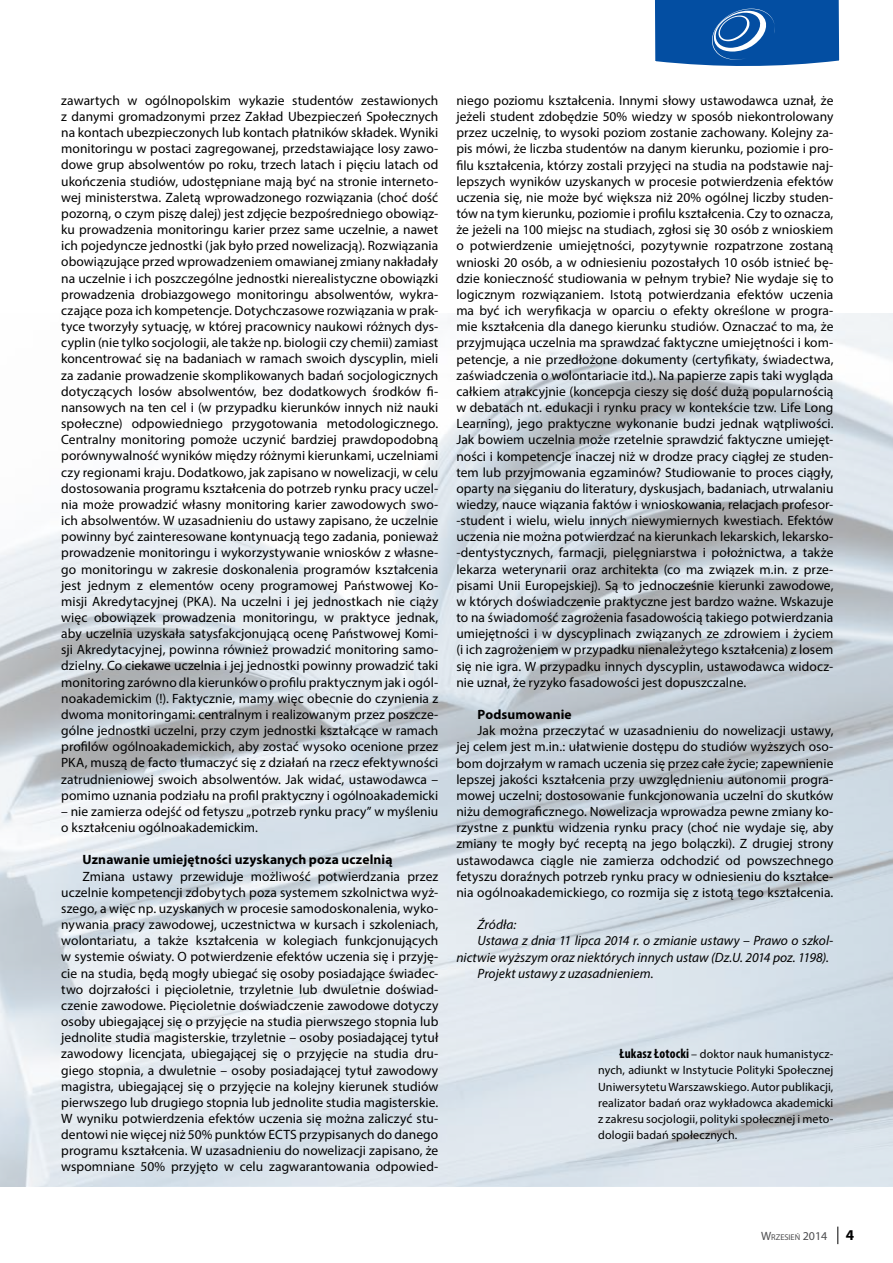
<style>
.page{position:relative;width:893px;height:1263px;background:#fff}
.page>*{position:absolute;margin:0;border:0;box-sizing:border-box;transform-origin:0 0}
.t1{font:13.5px/16.2px "Myriad Pro";letter-spacing:.005em;color:#000;text-align:justify}
.t2{font:italic 13.5px "Myriad Pro";color:#000}
.t3{font:700 13.5px "Myriad Pro";letter-spacing:.01em;color:#000}
.t4{font:12px/16.2px "Myriad Pro";letter-spacing:.01em;color:#000;text-align:justify}
.t5{font:8.4px "Myriad Pro";color:#4d4d4f}
.s1{font-weight:700;font-stretch:condensed;font-size:13.5px}
.s2{font-size:12px}
.s3{font-weight:700;font-size:15px;color:#000}
</style>
<div class="page">
<svg style="left:655px;top:0;width:185px;height:66px;background:#185ca9"></svg>
<svg style="left:837px;top:1226px;width:1px;height:18px"></svg>
<p class="t1" style="left:61px;top:92px;width:379px">zawartych w ogólnopolskim wykazie studentów zestawionych z danymi gromadzonymi przez Zakład Ubezpieczeń Społecznych na kontach ubezpieczonych lub kontach płatników składek. Wyniki monitoringu w postaci zagregowanej, przedstawiające losy zawo&shy;dowe grup absolwentów po roku, trzech latach i pięciu latach od ukończenia studiów, udostępniane mają być na stronie interneto&shy;wej ministerstwa. Zaletą wprowadzonego rozwiązania (choć dość pozorną, o czym piszę dalej) jest zdjęcie bezpośredniego obowiąz&shy;ku prowadzenia monitoringu karier przez same uczelnie, a nawet ich pojedyncze jednostki (jak było przed nowelizacją). Rozwiązania obowiązujące przed wprowadzeniem omawianej zmiany nakładały na uczelnie i ich poszczególne jednostki nierealistyczne obowiązki prowadzenia drobiazgowego monitoringu absolwentów, wykra&shy;czające poza ich kompetencje. Dotychczasowe rozwiązania w prak&shy;tyce tworzyły sytuację, w której pracownicy naukowi różnych dys&shy;cyplin (nie tylko socjologii, ale także np. biologii czy chemii) zamiast koncentrować się na badaniach w ramach swoich dyscyplin, mieli za zadanie prowadzenie skomplikowanych badań socjologicznych dotyczących losów absolwentów, bez dodatkowych środków fi&shy;nansowych na ten cel i (w przypadku kierunków innych niż nauki społeczne) odpowiedniego przygotowania metodologicznego.<br>Centralny monitoring pomoże uczynić bardziej prawdopodobną porównywalność wyników między różnymi kierunkami, uczelniami czy regionami kraju. Dodatkowo, jak zapisano w nowelizacji, w celu dostosowania programu kształcenia do potrzeb rynku pracy uczel&shy;nia może prowadzić własny monitoring karier zawodowych swo&shy;ich absolwentów. W uzasadnieniu do ustawy zapisano, że uczelnie powinny być zainteresowane kontynuacją tego zadania, ponieważ prowadzenie monitoringu i wykorzystywanie wniosków z własne&shy;go monitoringu w zakresie doskonalenia programów kształcenia jest jednym z elementów oceny programowej Państwowej Ko&shy;misji Akredytacyjnej (PKA). Na uczelni i jej jednostkach nie ciąży więc obowiązek prowadzenia monitoringu, w praktyce jednak, aby uczelnia uzyskała satysfakcjonującą ocenę Państwowej Komi&shy;sji Akredytacyjnej, powinna również prowadzić monitoring samo&shy;dzielny. Co ciekawe uczelnia i jej jednostki powinny prowadzić taki monitoring zarówno dla kierunków o profilu praktycznym jak i ogól&shy;noakademickim (!). Faktycznie, mamy więc obecnie do czynienia z dwoma monitoringami: centralnym i realizowanym przez poszcze&shy;gólne jednostki uczelni, przy czym jednostki kształcące w ramach profilów ogólnoakademickich, aby zostać wysoko ocenione przez PKA, muszą de facto tłumaczyć się z działań na rzecz efektywności zatrudnieniowej swoich absolwentów. Jak widać, ustawodawca – pomimo uznania podziału na profil praktyczny i ogólnoakademicki</p>
<p class="t1" style="left:61px;top:803px;width:379px">– nie zamierza odejść od fetyszu „potrzeb rynku pracy” w myśleniu o kształceniu ogólnoakademickim.</p>
<p class="t3" style="left:82px;top:851px;width:312px">Uznawanie umiejętności uzyskanych poza uczelnią</p>
<p class="t1" style="left:61px;top:868px;width:379px;text-indent:21px">Zmiana ustawy przewiduje możliwość potwierdzania przez uczelnie kompetencji zdobytych poza systemem szkolnictwa wyż&shy;szego, a więc np. uzyskanych w procesie samodoskonalenia, wyko&shy;nywania pracy zawodowej, uczestnictwa w kursach i szkoleniach, wolontariatu, a także kształcenia w kolegiach funkcjonujących w systemie oświaty. O potwierdzenie efektów uczenia się i przyję&shy;cie na studia, będą mogły ubiegać się osoby posiadające świadec&shy;two dojrzałości i pięcioletnie, trzyletnie lub dwuletnie doświad&shy;czenie zawodowe. Pięcioletnie doświadczenie zawodowe dotyczy osoby ubiegającej się o przyjęcie na studia pierwszego stopnia lub jednolite studia magisterskie, trzyletnie – osoby posiadającej tytuł zawodowy licencjata, ubiegającej się o przyjęcie na studia dru&shy;giego stopnia, a dwuletnie – osoby posiadającej tytuł zawodowy magistra, ubiegającej się o przyjęcie na kolejny kierunek studiów pierwszego lub drugiego stopnia lub jednolite studia magisterskie.<br>W wyniku potwierdzenia efektów uczenia się można zaliczyć stu&shy;dentowi nie więcej niż 50% punktów ECTS przypisanych do danego programu kształcenia. W uzasadnieniu do nowelizacji zapisano, że wspomniane 50% przyjęto w celu zagwarantowania odpowied-</p>
<p class="t1" style="left:456px;top:92px;width:379px">niego poziomu kształcenia. Innymi słowy ustawodawca uznał, że jeżeli student zdobędzie 50% wiedzy w sposób niekontrolowany przez uczelnię, to wysoki poziom zostanie zachowany. Kolejny za&shy;pis mówi, że liczba studentów na danym kierunku, poziomie i pro&shy;filu kształcenia, którzy zostali przyjęci na studia na podstawie naj&shy;lepszych wyników uzyskanych w procesie potwierdzenia efektów uczenia się, nie może być większa niż 20% ogólnej liczby studen&shy;tów na tym kierunku, poziomie i profilu kształcenia. Czy to oznacza, że jeżeli na 100 miejsc na studiach, zgłosi się 30 osób z wnioskiem o potwierdzenie umiejętności, pozytywnie rozpatrzone zostaną wnioski 20 osób, a w odniesieniu pozostałych 10 osób istnieć bę&shy;dzie konieczność studiowania w pełnym trybie? Nie wydaje się to logicznym rozwiązaniem. Istotą potwierdzania efektów uczenia ma być ich weryfikacja w oparciu o efekty określone w progra&shy;mie kształcenia dla danego kierunku studiów. Oznaczać to ma, że przyjmująca uczelnia ma sprawdzać faktyczne umiejętności i kom&shy;petencje, a nie przedłożone dokumenty (certyfikaty, świadectwa, zaświadczenia o wolontariacie itd.). Na papierze zapis taki wygląda całkiem atrakcyjnie (koncepcja cieszy się dość dużą popularnością w debatach nt. edukacji i rynku pracy w kontekście tzw. Life Long Learning), jego praktyczne wykonanie budzi jednak wątpliwości.<br>Jak bowiem uczelnia może rzetelnie sprawdzić faktyczne umiejęt&shy;ności i kompetencje inaczej niż w drodze pracy ciągłej ze studen&shy;tem lub przyjmowania egzaminów? Studiowanie to proces ciągły, oparty na sięganiu do literatury, dyskusjach, badaniach, utrwalaniu wiedzy, nauce wiązania faktów i wnioskowania, relacjach profesor--student i wielu, wielu innych niewymiernych kwestiach. Efektów uczenia nie można potwierdzać na kierunkach lekarskich, lekarsko--dentystycznych, farmacji, pielęgniarstwa i położnictwa, a także lekarza weterynarii oraz architekta (co ma związek m.in. z prze&shy;pisami Unii Europejskiej). Są to jednocześnie kierunki zawodowe, w których doświadczenie praktyczne jest bardzo ważne. Wskazuje to na świadomość zagrożenia fasadowością takiego potwierdzania umiejętności i w dyscyplinach związanych ze zdrowiem i życiem (i ich zagrożeniem w przypadku nienależytego kształcenia) z losem się nie igra. W przypadku innych dyscyplin, ustawodawca widocz&shy;nie uznał, że ryzyko fasadowości jest dopuszczalne.</p>
<p class="t3" style="left:478px;top:706px;width:96px">Podsumowanie</p>
<p class="t1" style="left:456px;top:722px;width:379px;text-indent:21px">Jak można przeczytać w uzasadnieniu do nowelizacji ustawy, jej celem jest m.in.: ułatwienie dostępu do studiów wyższych oso&shy;bom dojrzałym w ramach uczenia się przez całe życie; zapewnienie lepszej jakości kształcenia przy uwzględnieniu autonomii progra&shy;mowej uczelni; dostosowanie funkcjonowania uczelni do skutków niżu demograficznego. Nowelizacja wprowadza pewne zmiany ko&shy;rzystne z punktu widzenia rynku pracy (choć nie wydaje się, aby zmiany te mogły być receptą na jego bolączki). Z drugiej strony ustawodawca ciągle nie zamierza odchodzić od powszechnego fetyszu doraźnych potrzeb rynku pracy w odniesieniu do kształce&shy;nia ogólnoakademickiego, co rozmija się z istotą tego kształcenia.</p>
<p class="t2" style="left:478px;top:916px;width:40px">Źródła:</p>
<p class="t2" style="left:478px;top:932px;width:357px">Ustawa z dnia 11 lipca 2014 r. o zmianie ustawy – Prawo o szkol-</p>
<p class="t2" style="left:456px;top:949px;width:374px">nictwie wyższym oraz niektórych innych ustaw (Dz.U. 2014 poz. 1198).</p>
<p class="t2" style="left:478px;top:965px;width:177px">Projekt ustawy z uzasadnieniem.</p>
<p class="t4" style="left:598px;top:1046px;width:237px;text-indent:21px"><span class="s1">Łukasz Łotocki</span> – doktor nauk humanistycz&shy;nych, adiunkt w Instytucie Polityki Społecznej Uniwersytetu Warszawskiego. Autor publikacji, realizator badań oraz wykładowca akademicki z zakresu socjologii, polityki społecznej i meto&shy;dologii badań społecznych.</p>
<p class="t5" style="left:761px;top:1232px;width:95px"><span class="s2">W</span>RZESIEŃ <span class="s2">2014</span> <span class="s3">4</span></p>
</div>
